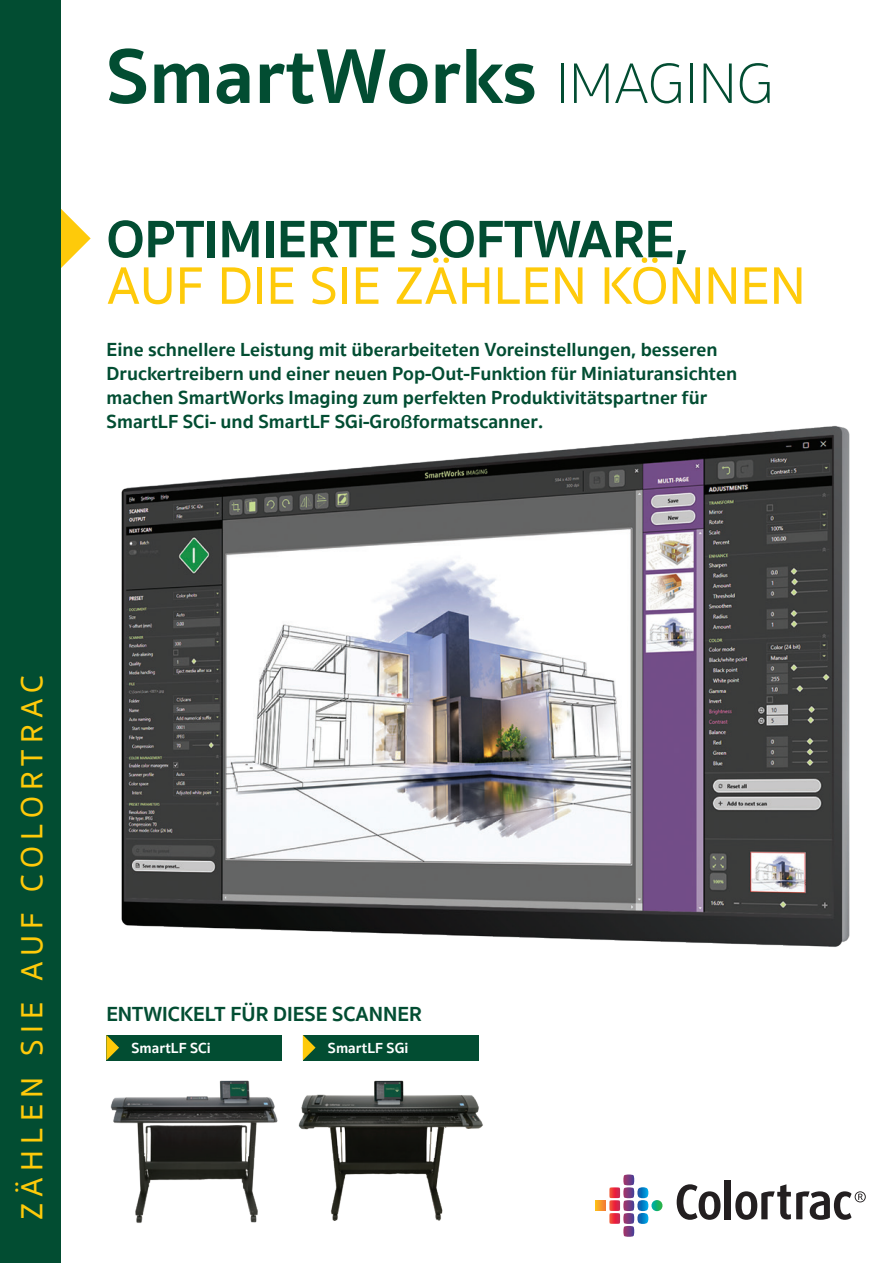
<style>
.page{position:relative;width:893px;height:1263px;background:#fff}
.page>*{position:absolute;margin:0;border:0;box-sizing:border-box;transform-origin:0 0}
.t1{font:700 79.5px "Sukhumvit Set";color:#024d32}
.t2{font:500 54px/46.5px "Sukhumvit Set";color:#feca0a}
.t3{font:500 31.5px "Sukhumvit Set";letter-spacing:.2em;color:#feca0a}
.t4{font:700 21px "Sukhumvit Set";color:#024d32}
.subheading{font:700 19.5px/24px "Sukhumvit Set";color:#024d32}
.t5{font:700 15px "Sukhumvit Set";color:#fff}
.s1{font-weight:100;font-size:58.5px}
.s2{font-weight:700;color:#024d32}
</style>
<div class="page">
<img style="left:121px;top:425px;width:729px;height:522px">
<img style="left:110px;top:1080px;width:168px;height:143px">
<img style="left:298px;top:1080px;width:185px;height:141px">
<svg style="left:61px;top:209px;width:30px;height:59px"></svg>
<div style="left:0;top:0;width:61px;height:1263px;background:#024d32"></div>
<div style="left:106px;top:1035px;width:176px;height:25px;background:#024d32"></div>
<svg style="left:106px;top:1035px;width:13px;height:25px"></svg>
<div style="left:303px;top:1035px;width:175px;height:25px;background:#024d32"></div>
<svg style="left:303px;top:1035px;width:13px;height:25px"></svg>
<svg style="left:595px;top:1174px;width:68px;height:63px"></svg>
<svg style="left:677px;top:1184px;width:43px;height:36px"></svg>
<div style="left:725px;top:1180px;width:6px;height:39px;background:#231f20"></div>
<svg style="left:735px;top:1184px;width:131px;height:36px"></svg>
<p class="t1" style="left:106px;top:15px;width:669px">SmartWorks <span class="s1">IMAGING</span></p>
<p class="t2" style="left:107px;top:218px;width:701px"><span class="s2">OPTIMIERTE SOFTWARE,<br></span>AUF DIE SIE ZÄHLEN KÖNNEN</p>
<p class="subheading" style="left:107px;top:338px;width:632px">Eine schnellere Leistung mit überarbeiteten Voreinstellungen, besseren Druckertreibern und einer neuen Pop-Out-Funktion für Miniaturansichten machen SmartWorks Imaging zum perfekten Produktivitätspartner für SmartLF SCi- und SmartLF SGi-Großformatscanner.</p>
<p class="t3" style="left:10px;top:1220px;width:547px;rotate:-90deg">ZÄHLEN SIE AUF COLORTRAC</p>
<p class="t4" style="left:106px;top:997px;width:317px">ENTWICKELT FÜR DIESE SCANNER</p>
<p class="t5" style="left:131px;top:1036px;width:81px">SmartLF SCi</p>
<p class="t5" style="left:328px;top:1036px;width:82px">SmartLF SGi</p>
</div>
